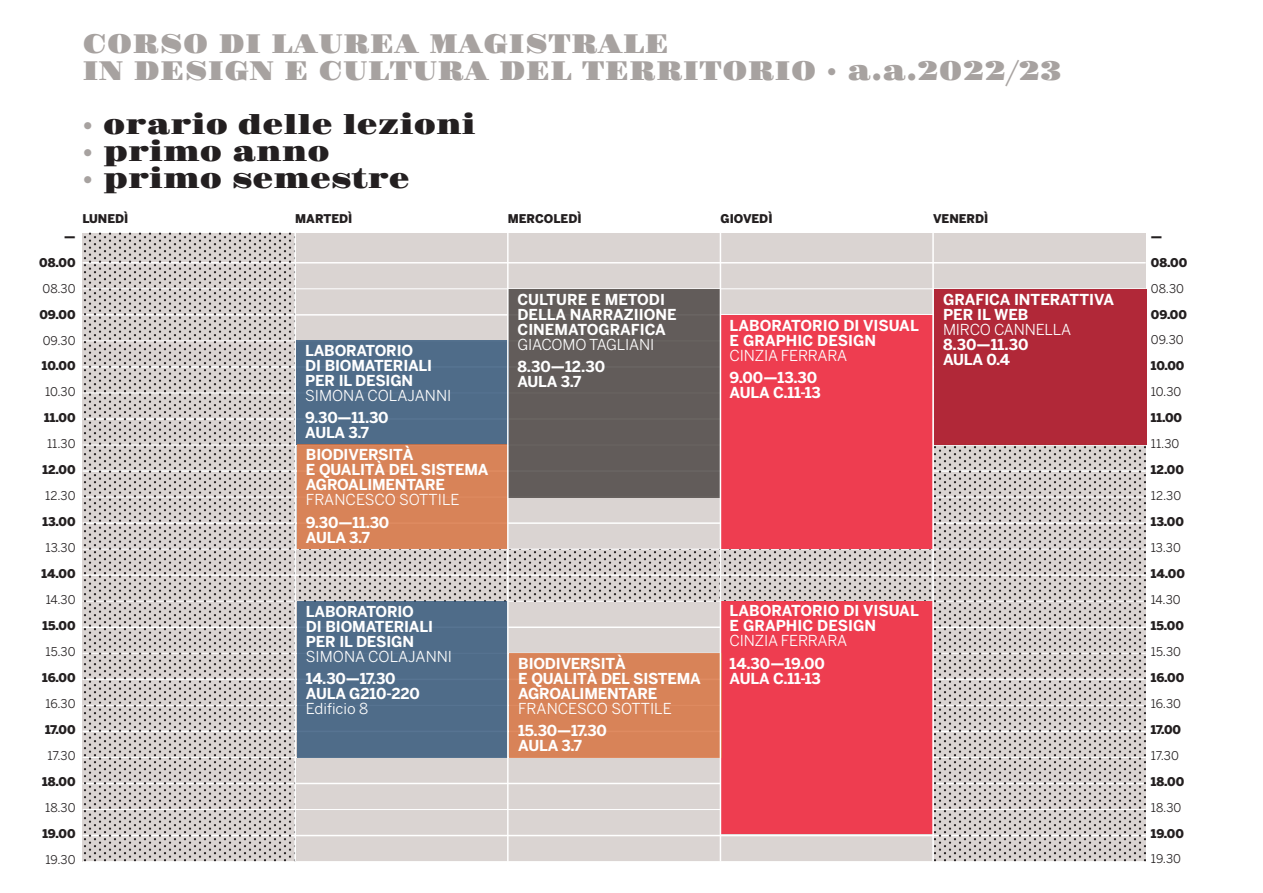
<style>
.page{position:relative;width:1263px;height:893px;background:#fff}
.page>*{position:absolute;margin:0;border:0;box-sizing:border-box;transform-origin:0 0}
.t1{font:27px/27px "Gravitas One";color:#a7a2a0}
.t2{font:27px/27px "Gravitas One";color:#231f20}
.t3{font:700 15px/15px "Benton Sans";letter-spacing:-.01em;color:#fff}
.t4{font:900 12px/26px "Benton Sans";color:#231f20;text-align:right}
.s1{color:#a7a2a0}
.s2{font-weight:400}
</style>
<div class="page">
<div style="left:83px;top:233px;width:1063px;height:629px;background:#dad4d2"></div>
<hr style="left:83px;top:262px;width:1063px;height:2px;background:#fff">
<hr style="left:83px;top:288px;width:1063px;height:1px;background:#fff">
<hr style="left:83px;top:522px;width:1063px;height:2px;background:#fff">
<hr style="left:83px;top:497px;width:1063px;height:1px;background:#fff">
<hr style="left:83px;top:626px;width:1063px;height:2px;background:#fff">
<hr style="left:83px;top:679px;width:1063px;height:1px;background:#fff">
<hr style="left:83px;top:731px;width:1063px;height:1px;background:#fff">
<hr style="left:83px;top:757px;width:1063px;height:1px;background:#fff">
<hr style="left:83px;top:705px;width:1063px;height:1px;background:#fff">
<hr style="left:83px;top:653px;width:1063px;height:1px;background:#fff">
<hr style="left:83px;top:861px;width:1063px;height:1px;background:#fff">
<hr style="left:83px;top:835px;width:1063px;height:1px;background:#fff">
<hr style="left:83px;top:809px;width:1063px;height:1px;background:#fff">
<hr style="left:83px;top:783px;width:1063px;height:1px;background:#fff">
<hr style="left:83px;top:340px;width:1063px;height:1px;background:#fff">
<hr style="left:83px;top:314px;width:1063px;height:2px;background:#fff">
<hr style="left:83px;top:445px;width:1063px;height:1px;background:#fff">
<svg style="left:296px;top:549px;width:636px;height:53px"></svg>
<div style="left:508px;top:289px;width:213px;height:209px;background:#625c5a"></div>
<div style="left:720px;top:316px;width:213px;height:233px;background:#ee3d50"></div>
<div style="left:934px;top:289px;width:212px;height:156px;background:#b12838"></div>
<div style="left:720px;top:601px;width:213px;height:233px;background:#ee3d50"></div>
<div style="left:296px;top:341px;width:213px;height:104px;background:#4f6c89"></div>
<div style="left:509px;top:653px;width:213px;height:104px;background:#d88358"></div>
<div style="left:297px;top:445px;width:210px;height:104px;background:#d88358"></div>
<div style="left:297px;top:601px;width:210px;height:156px;background:#4f6c89"></div>
<svg style="left:934px;top:445px;width:212px;height:417px"></svg>
<svg style="left:83px;top:233px;width:211px;height:628px"></svg>
<hr style="left:507px;top:233px;width:2px;height:629px;background:#fff">
<hr style="left:294px;top:233px;width:2px;height:628px;background:#fff">
<hr style="left:720px;top:233px;width:1px;height:628px;background:#fff">
<hr style="left:932px;top:233px;width:2px;height:628px;background:#fff">
<p class="t1" style="left:83px;top:31px;width:981px">CORSO DI LAUREA MAGISTRALE<br>IN DESIGN E CULTURA DEL TERRITORIO · a.a.2022/23</p>
<p class="t2" style="left:83px;top:112px;width:395px"><span class="s1">·</span> orario delle lezioni <span class="s1">·</span> primo anno<br><span class="s1">·</span> primo semestre</p>
<p class="t4" style="left:295px;top:206px;width:59px">MARTEDÌ</p>
<p class="t4" style="left:508px;top:206px;width:75px">MERCOLEDÌ</p>
<p class="t4" style="left:720px;top:206px;width:54px">GIOVEDÌ</p>
<p class="t4" style="left:933px;top:206px;width:57px">VENERDÌ</p>
<p class="t4" style="left:83px;top:206px;width:47px">LUNEDÌ</p>
<p class="t4" style="left:39px;top:223px;width:38px">—<br>08.00<br><span class="s2">08.30<br></span>09.00<br><span class="s2">09.30<br></span>10.00<br><span class="s2">10.30<br></span>11.00<br><span class="s2">11.30<br></span>12.00<br><span class="s2">12.30<br></span>13.00<br><span class="s2">13.30<br></span>14.00<br><span class="s2">14.30<br></span>15.00<br><span class="s2">15.30<br></span>16.00<br><span class="s2">16.30<br></span>17.00<br><span class="s2">17.30<br></span>18.00<br><span class="s2">18.30<br></span>19.00<br><span class="s2">19.30</span></p>
<p class="t4" style="left:1151px;top:223px;width:38px;text-align:left">—<br>08.00<br><span class="s2">08.30<br></span>09.00<br><span class="s2">09.30<br></span>10.00<br><span class="s2">10.30<br></span>11.00<br><span class="s2">11.30<br></span>12.00<br><span class="s2">12.30<br></span>13.00<br><span class="s2">13.30<br></span>14.00<br><span class="s2">14.30<br></span>15.00<br><span class="s2">15.30<br></span>16.00<br><span class="s2">16.30<br></span>17.00<br><span class="s2">17.30<br></span>18.00<br><span class="s2">18.30<br></span>19.00<br><span class="s2">19.30</span></p>
<p class="t3" style="left:517px;top:292px;width:161px">CULTURE E METODI<br>DELLA NARRAZIIONE<br>CINEMATOGRAFICA<br><span class="s2">GIACOMO TAGLIANI</span></p>
<p class="t3" style="left:517px;top:359px;width:89px">8.30—12.30<br>AULA 3.7</p>
<p class="t3" style="left:943px;top:292px;width:173px">GRAFICA INTERATTIVA<br>PER IL WEB<br><span class="s2">MIRCO CANNELLA<br></span>8.30—11.30<br>AULA 0.4</p>
<p class="t3" style="left:730px;top:318px;width:191px">LABORATORIO DI VISUAL<br>E GRAPHIC DESIGN<br><span class="s2">CINZIA FERRARA</span></p>
<p class="t3" style="left:730px;top:370px;width:93px">9.00—13.30<br>AULA C.11-13</p>
<p class="t3" style="left:305px;top:343px;width:148px">LABORATORIO<br>DI BIOMATERIALI<br>PER IL DESIGN<br><span class="s2">SIMONA COLAJANNI</span></p>
<p class="t3" style="left:305px;top:410px;width:85px">9.30—11.30<br>AULA 3.7</p>
<p class="t3" style="left:306px;top:447px;width:184px">BIODIVERSITÀ<br>E QUALITÀ DEL SISTEMA<br>AGROALIMENTARE<br><span class="s2">FRANCESCO SOTTILE</span></p>
<p class="t3" style="left:306px;top:514px;width:85px">9.30—11.30<br>AULA 3.7</p>
<p class="t3" style="left:730px;top:603px;width:191px">LABORATORIO DI VISUAL<br>E GRAPHIC DESIGN<br><span class="s2">CINZIA FERRARA</span></p>
<p class="t3" style="left:730px;top:656px;width:97px">14.30—19.00<br>AULA C.11-13</p>
<p class="t3" style="left:306px;top:604px;width:148px">LABORATORIO<br>DI BIOMATERIALI<br>PER IL DESIGN<br><span class="s2">SIMONA COLAJANNI</span></p>
<p class="t3" style="left:306px;top:671px;width:115px">14.30—17.30<br>AULA G210-220<br><span class="s2">Edificio 8</span></p>
<p class="t3" style="left:518px;top:655px;width:184px">BIODIVERSITÀ<br>E QUALITÀ DEL SISTEMA<br>AGROALIMENTARE<br><span class="s2">FRANCESCO SOTTILE</span></p>
<p class="t3" style="left:518px;top:723px;width:90px">15.30—17.30<br>AULA 3.7</p>
</div>
